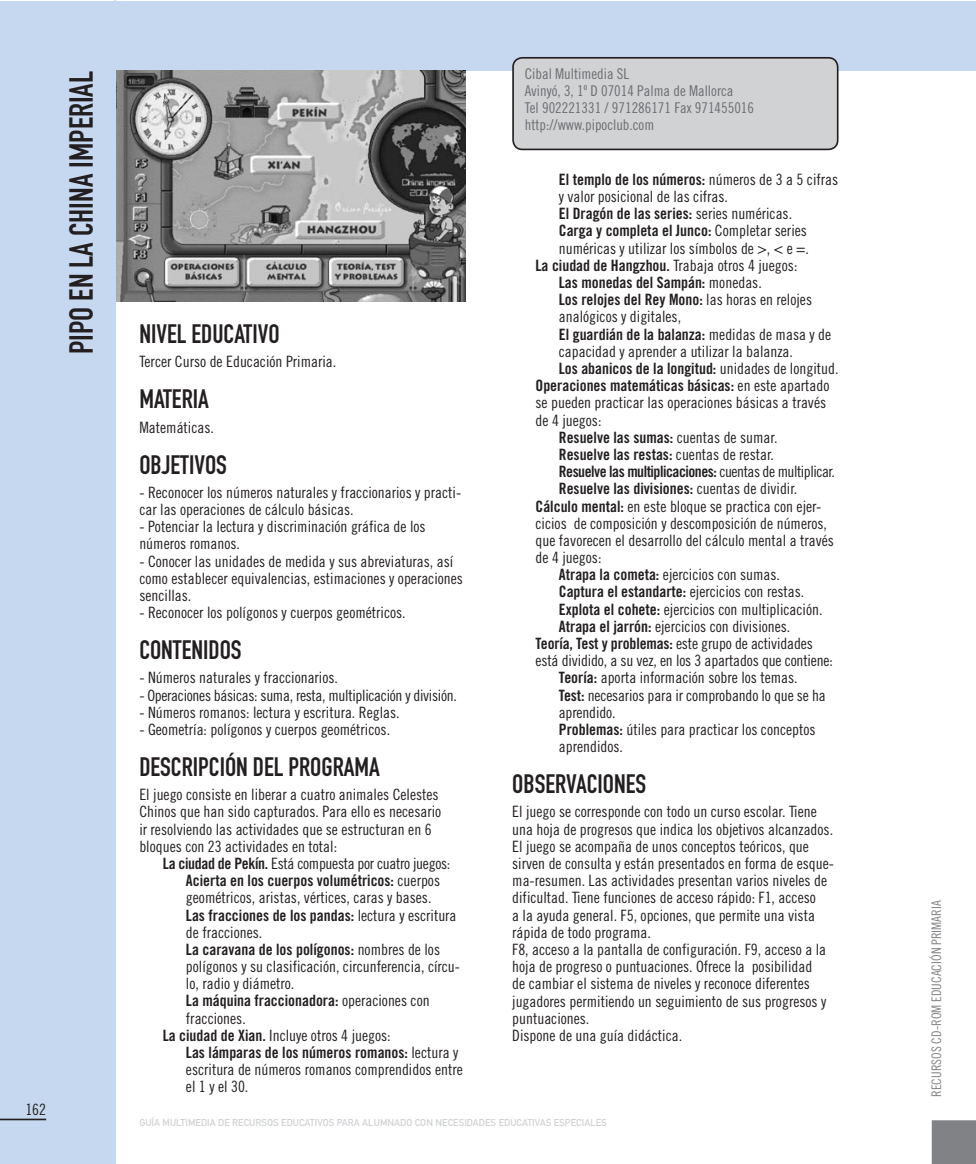
<style>
.page{position:relative;width:976px;height:1164px;background:#fff}
.page>*{position:absolute;margin:0;border:0;box-sizing:border-box;transform-origin:0 0}
.t1{font:32.9px "DIN Engschrift Std";color:#231f20}
.t2{font:26.25px "DIN Engschrift Std";color:#231f20}
.t3{font:15.58px/17.2px "Trade Gothic LT Std Cn 18";color:#231f20}
.t4{font:15.58px/17.2px "Trade Gothic LT Std Bd Cn 20";color:#231f20}
.t5{font:15.58px "Trade Gothic LT Std Cn 18";letter-spacing:-.02em;color:#231f20}
.t6{font:14.88px/17.2px "Trade Gothic LT Std Cn 18";color:#6c6d70}
.t7{font:13.12px "Trade Gothic LT Std Cn 18";color:#808285}
.t8{font:9.8px "DIN Mittelschrift Std";color:#d1d2d4}
.s1{font-family:"Trade Gothic LT Std Cn 18"}
.s2{font-family:"Trade Gothic LT Std Bd Cn 20"}
</style>
<div class="page">
<div style="left:116px;top:1px;width:860px;height:70px;background:#c6d8ef"></div>
<div style="left:0;top:1px;width:116px;height:1162px;background:#c6d8ef"></div>
<hr style="left:0;top:1118px;width:46px;height:2px;background:#231f20">
<div style="left:932px;top:1120px;width:44px;height:43px;background:#808285"></div>
<img style="left:116px;top:71px;width:350px;height:230px">
<div style="left:513px;top:58px;width:325px;height:91px;background:#d1d2d4;border-radius:9px"></div>
<div style="left:512px;top:57px;width:326px;height:93px;border:2px solid #231f20;border-radius:9px"></div>
<p class="t3" style="left:25px;top:1101px;width:22px">162</p>
<h1 class="t1" style="left:70px;top:354px;width:285px;rotate:-90deg">PIPO EN LA CHINA IMPERIAL</h1>
<p class="t6" style="left:525px;top:66px;width:231px">Cibal Multimedia SL<br>Avinyó, 3, 1º D 07014 Palma de Mallorca<br>Tel 902221331 / 971286171 Fax 971455016 http://www.pipoclub.com</p>
<p class="t4" style="left:559px;top:172px;width:281px">El templo de los números: <span class="s1">números de 3 a 5 cifras</span></p>
<p class="t3" style="left:559px;top:189px;width:171px">y valor posicional de las cifras.</p>
<p class="t4" style="left:559px;top:206px;width:250px">El Dragón de las series: <span class="s1">series numéricas.<br></span>Carga y completa el Junco: <span class="s1">Completar series</span></p>
<p class="t3" style="left:535px;top:240px;width:275px;text-indent:23px">numéricas y utilizar los símbolos de &gt;, &lt; e =.<br><span class="s2">La ciudad de Hangzhou.</span> Trabaja otros 4 juegos:</p>
<p class="t4" style="left:559px;top:275px;width:255px">Las monedas del Sampán: <span class="s1">monedas.<br></span>Los relojes del Rey Mono: <span class="s1">las horas en relojes</span></p>
<p class="t3" style="left:559px;top:309px;width:124px">analógicos y digitales,</p>
<p class="t4" style="left:559px;top:326px;width:274px">El guardián de la balanza: <span class="s1">medidas de masa y de</span></p>
<p class="t3" style="left:559px;top:344px;width:236px">capacidad y aprender a utilizar la balanza.</p>
<p class="t4" style="left:535px;top:361px;width:304px;text-indent:23px">Los abanicos de la longitud: <span class="s1">unidades de longitud.<br></span>Operaciones matemáticas básicas: <span class="s1">en este apartado</span></p>
<p class="t3" style="left:535px;top:395px;width:292px">se pueden practicar las operaciones básicas a través de 4 juegos:</p>
<p class="t4" style="left:559px;top:429px;width:278px">Resuelve las sumas: <span class="s1">cuentas de sumar.<br></span>Resuelve las restas: <span class="s1">cuentas de restar.<br></span>Resuelve las multiplicaciones: <span class="s1">cuentas de multiplicar.<br></span>Resuelve las divisiones: <span class="s1">cuentas de dividir.</span></p>
<p class="t3" style="left:535px;top:498px;width:287px"><span class="s2">Cálculo mental:</span> en este bloque se practica con ejer-</p>
<p class="t3" style="left:535px;top:515px;width:293px">cicios de composición y descomposición de números,</p>
<p class="t3" style="left:535px;top:533px;width:300px">que favorecen el desarrollo del cálculo mental a través</p>
<p class="t3" style="left:535px;top:550px;width:67px">de 4 juegos:</p>
<p class="t3" style="left:559px;top:567px;width:223px"><span class="s2">Atrapa la cometa:</span> ejercicios con sumas.</p>
<p class="t4" style="left:559px;top:584px;width:247px">Captura el estandarte: <span class="s1">ejercicios con restas.</span></p>
<p class="t3" style="left:559px;top:601px;width:265px"><span class="s2">Explota el cohete:</span> ejercicios con multiplicación.<br><span class="s2">Atrapa el jarrón:</span> ejercicios con divisiones.</p>
<p class="t4" style="left:535px;top:636px;width:279px">Teoría, Test y problemas: <span class="s1">este grupo de actividades</span></p>
<p class="t3" style="left:559px;top:653px;width:276px;text-indent:-23px">está dividido, a su vez, en los 3 apartados que contiene:<br><span class="s2">Teoría:</span> aporta información sobre los temas.<br><span class="s2">Test:</span> necesarios para ir comprobando lo que se ha aprendido.<br><span class="s2">Problemas:</span> útiles para practicar los conceptos aprendidos.</p>
<h2 class="t2" style="left:512px;top:774px;width:135px">OBSERVACIONES</h2>
<p class="t3" style="left:512px;top:804px;width:323px">El juego se corresponde con todo un curso escolar. Tiene una hoja de progresos que indica los objetivos alcanzados.<br>El juego se acompaña de unos conceptos teóricos, que sirven de consulta y están presentados en forma de esque&shy;ma-resumen. Las actividades presentan varios niveles de dificultad. Tiene funciones de acceso rápido: F1, acceso<br>a la ayuda general. F5, opciones, que permite una vista rápida de todo programa.<br>F8, acceso a la pantalla de configuración. F9, acceso a la hoja de progreso o puntuaciones. Ofrece la posibilidad<br>de cambiar el sistema de niveles y reconoce diferentes jugadores permitiendo un seguimiento de sus progresos y puntuaciones.<br>Dispone de una guía didáctica.</p>
<h2 class="t2" style="left:139px;top:325px;width:142px">NIVEL EDUCATIVO</h2>
<p class="t3" style="left:139px;top:354px;width:198px">Tercer Curso de Educación Primaria.</p>
<h2 class="t2" style="left:139px;top:390px;width:71px">MATERIA</h2>
<p class="t3" style="left:139px;top:419px;width:76px">Matemáticas.</p>
<h2 class="t2" style="left:139px;top:455px;width:89px">OBJETIVOS</h2>
<p class="t3" style="left:139px;top:484px;width:323px">- Reconocer los números naturales y fraccionarios y practi&shy;car las operaciones de cálculo básicas.</p>
<p class="t3" style="left:139px;top:519px;width:288px">- Potenciar la lectura y discriminación gráfica de los números romanos.</p>
<p class="t3" style="left:139px;top:553px;width:325px">- Conocer las unidades de medida y sus abreviaturas, así como establecer equivalencias, estimaciones y operaciones sencillas.</p>
<p class="t3" style="left:139px;top:605px;width:268px">- Reconocer los polígonos y cuerpos geométricos.</p>
<h2 class="t2" style="left:139px;top:640px;width:104px">CONTENIDOS</h2>
<p class="t3" style="left:139px;top:670px;width:200px">- Números naturales y fraccionarios.</p>
<p class="t5" style="left:139px;top:688px;width:319px">- Operaciones básicas: suma, resta, multiplicación y división.</p>
<p class="t3" style="left:139px;top:704px;width:262px">- Números romanos: lectura y escritura. Reglas.</p>
<p class="t3" style="left:139px;top:721px;width:252px">- Geometría: polígonos y cuerpos geométricos.</p>
<h2 class="t2" style="left:139px;top:757px;width:242px">DESCRIPCIÓN DEL PROGRAMA</h2>
<p class="t3" style="left:139px;top:787px;width:303px">El juego consiste en liberar a cuatro animales Celestes Chinos que han sido capturados. Para ello es necesario ir resolviendo las actividades que se estructuran en 6 bloques con 23 actividades en total:</p>
<p class="t5" style="left:163px;top:856px;width:289px"><span class="s2">La ciudad de Pekín.</span> Está compuesta por cuatro juegos:</p>
<p class="t4" style="left:186px;top:872px;width:256px">Acierta en los cuerpos volumétricos: <span class="s1">cuerpos</span></p>
<p class="t3" style="left:186px;top:890px;width:247px">geométricos, aristas, vértices, caras y bases.</p>
<p class="t4" style="left:186px;top:907px;width:272px">Las fracciones de los pandas: <span class="s1">lectura y escritura</span></p>
<p class="t3" style="left:186px;top:924px;width:78px">de fracciones.</p>
<p class="t4" style="left:186px;top:941px;width:256px">La caravana de los polígonos: <span class="s1">nombres de los</span></p>
<p class="t3" style="left:186px;top:958px;width:276px">polígonos y su clasificación, circunferencia, círcu&shy;lo, radio y diámetro.</p>
<p class="t4" style="left:186px;top:993px;width:245px">La máquina fraccionadora: <span class="s1">operaciones con</span></p>
<p class="t3" style="left:163px;top:1010px;width:230px;text-indent:23px">fracciones.<br><span class="s2">La ciudad de Xian.</span> Incluye otros 4 juegos:</p>
<p class="t4" style="left:186px;top:1044px;width:274px">Las lámparas de los números romanos: <span class="s1">lectura y</span></p>
<p class="t3" style="left:186px;top:1062px;width:278px">escritura de números romanos comprendidos entre el 1 y el 30.</p>
<p class="t8" style="left:139px;top:1116px;width:469px">GUÍA MULTIMEDIA DE RECURSOS EDUCATIVOS PARA ALUMNADO CON NECESIDADES EDUCATIVAS ESPECIALES</p>
<p class="t7" style="left:931px;top:1096px;width:198px;rotate:-90deg">RECURSOS CD-ROM EDUCACIÓN PRIMARIA</p>
</div>
